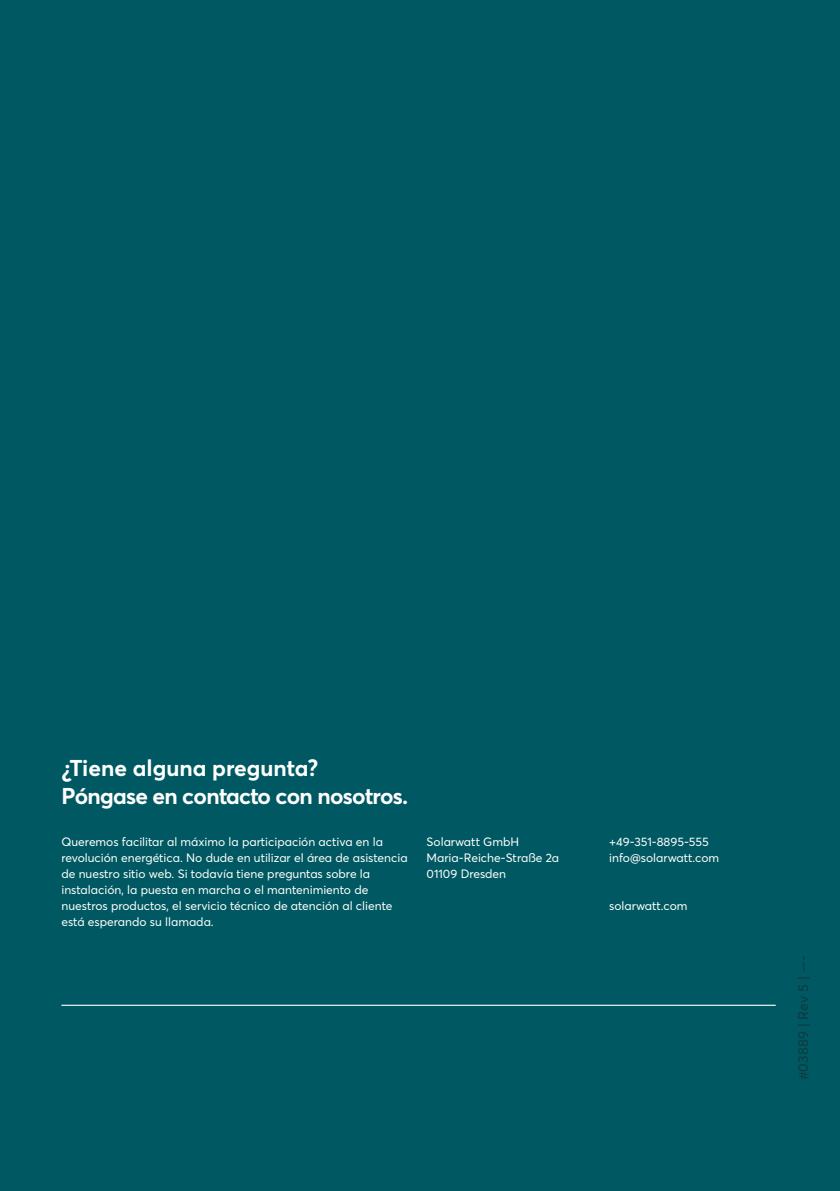
<style>
.page{position:relative;width:840px;height:1191px;background:#fff}
.page>*{position:absolute;margin:0;border:0;box-sizing:border-box;transform-origin:0 0}
.t1{font:700 22.6px/28px "Averta";letter-spacing:-.03em;color:#fff}
.t2{font:14px "Averta";color:rgb(25 25 25/.5)}
.t3{font:12px/16px "Averta";color:#fff}
</style>
<div class="page">
<div style="left:0;top:0;width:839px;height:1191px;background:#005962"></div>
<hr style="left:61px;top:1004px;width:714px;height:1px;background:#fff">
<h1 class="t1" style="left:61px;top:753px;width:348px">¿Tiene alguna pregunta?<br>Póngase en contacto con nosotros.</h1>
<p class="t3" style="left:61px;top:833px;width:347px">Queremos facilitar al máximo la participación activa en la revolución energética. No dude en utilizar el área de asistencia de nuestro sitio web. Si todavía tiene preguntas sobre la instalación, la puesta en marcha o el mantenimiento de nuestros productos, el servicio técnico de atención al cliente está esperando su llamada.</p>
<p class="t3" style="left:426px;top:833px;width:134px">Solarwatt GmbH<br>Maria-Reiche-Straße 2a<br>01109 Dresden</p>
<p class="t3" style="left:609px;top:833px;width:111px">+49-351-8895-555 info@solarwatt.com</p>
<p class="t3" style="left:609px;top:897px;width:80px">solarwatt.com</p>
<p class="t2" style="left:792px;top:1080px;width:127px;rotate:-90deg">#03889 | Rev 5 | ---</p>
</div>
